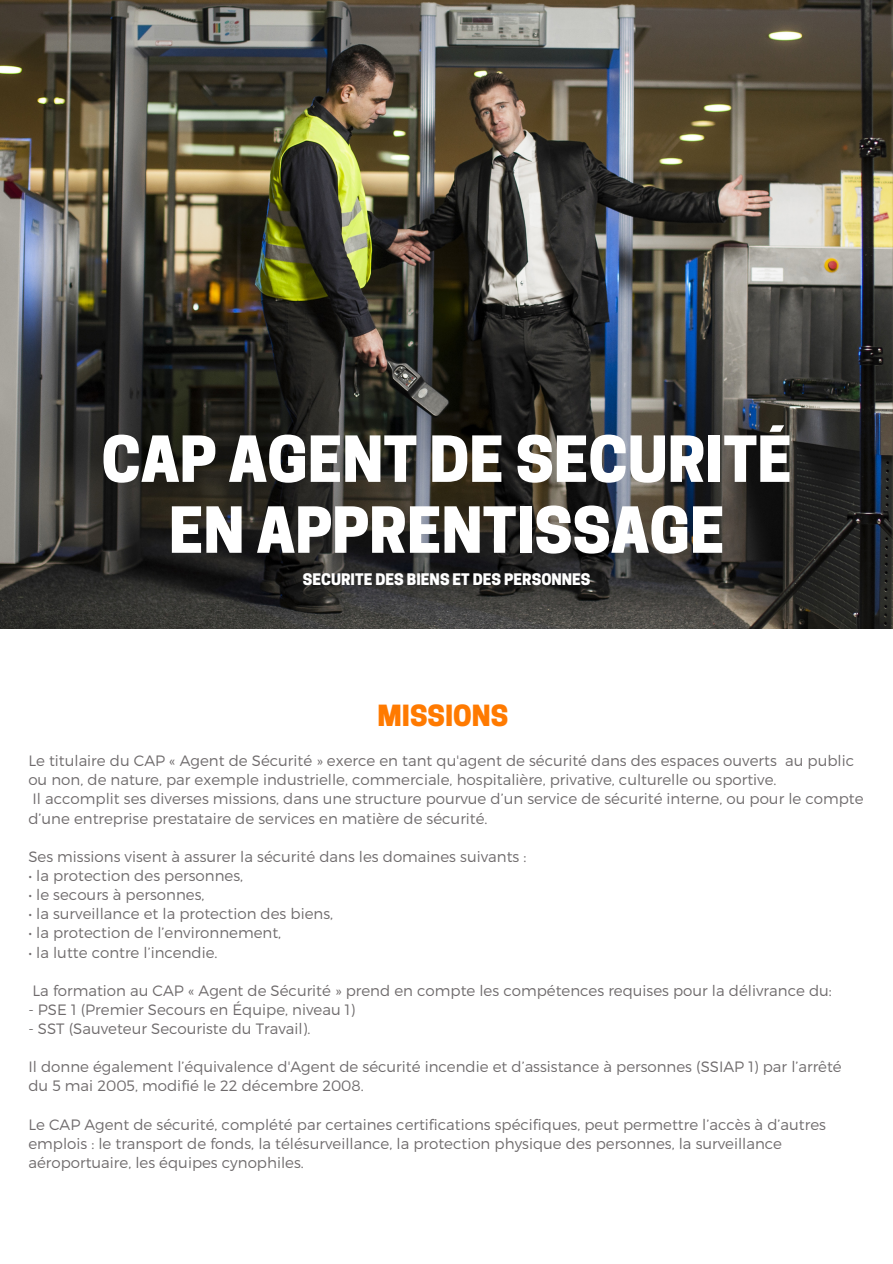
<style>
.page{position:relative;width:893px;height:1264px;background:#fff}
.page>*{position:absolute;margin:0;border:0;box-sizing:border-box;transform-origin:0 0}
.t1{font:800 59.55px/70.8px "Cooper Hewitt";color:#fff;text-align:center}
.t2{font:800 27.3px "Cooper Hewitt";color:#ff7a00}
.t3{font:300 15px/19.2px "Montserrat";color:#191315}
.t4{font:800 15px "Cooper Hewitt";color:#fff}
</style>
<div class="page">
<img style="left:0;top:0;width:892px;height:629px">
<h1 class="t1" style="left:101px;top:431px;width:691px">CAP AGENT DE SECURITÉ<br>EN APPRENTISSAGE</h1>
<h1 class="t4" style="left:303px;top:574px;width:289px">SECURITE DES BIENS ET DES PERSONNES</h1>
<h2 class="t2" style="left:377px;top:705px;width:132px">MISSIONS</h2>
<p class="t3" style="left:28px;top:750px;width:836px">Le titulaire du CAP « Agent de Sécurité » exerce en tant qu'agent de sécurité dans des espaces ouverts au public ou non, de nature, par exemple industrielle, commerciale, hospitalière, privative, culturelle ou sportive.<br>Il accomplit ses diverses missions, dans une structure pourvue d’un service de sécurité interne, ou pour le compte d’une entreprise prestataire de services en matière de sécurité.</p>
<p class="t3" style="left:28px;top:846px;width:499px">Ses missions visent à assurer la sécurité dans les domaines suivants :</p>
<p class="t3" style="left:28px;top:865px;width:216px">• la protection des personnes,</p>
<p class="t3" style="left:28px;top:884px;width:177px">• le secours à personnes,</p>
<p class="t3" style="left:28px;top:903px;width:306px">• la surveillance et la protection des biens,</p>
<p class="t3" style="left:28px;top:922px;width:254px">• la protection de l’environnement,</p>
<p class="t3" style="left:28px;top:941px;width:191px">• la lutte contre l’incendie.</p>
<p class="t3" style="left:32px;top:980px;width:800px">La formation au CAP « Agent de Sécurité » prend en compte les compétences requises pour la délivrance du:</p>
<p class="t3" style="left:28px;top:999px;width:328px">- PSE 1 (Premier Secours en Équipe, niveau 1)</p>
<p class="t3" style="left:28px;top:1018px;width:283px">- SST (Sauveteur Secouriste du Travail).</p>
<p class="t3" style="left:28px;top:1056px;width:814px">Il donne également l’équivalence d'Agent de sécurité incendie et d’assistance à personnes (SSIAP 1) par l’arrêté du 5 mai 2005, modifié le 22 décembre 2008.</p>
<p class="t3" style="left:28px;top:1114px;width:799px">Le CAP Agent de sécurité, complété par certaines certifications spécifiques, peut permettre l’accès à d’autres emplois : le transport de fonds, la télésurveillance, la protection physique des personnes, la surveillance aéroportuaire, les équipes cynophiles.</p>
</div>
